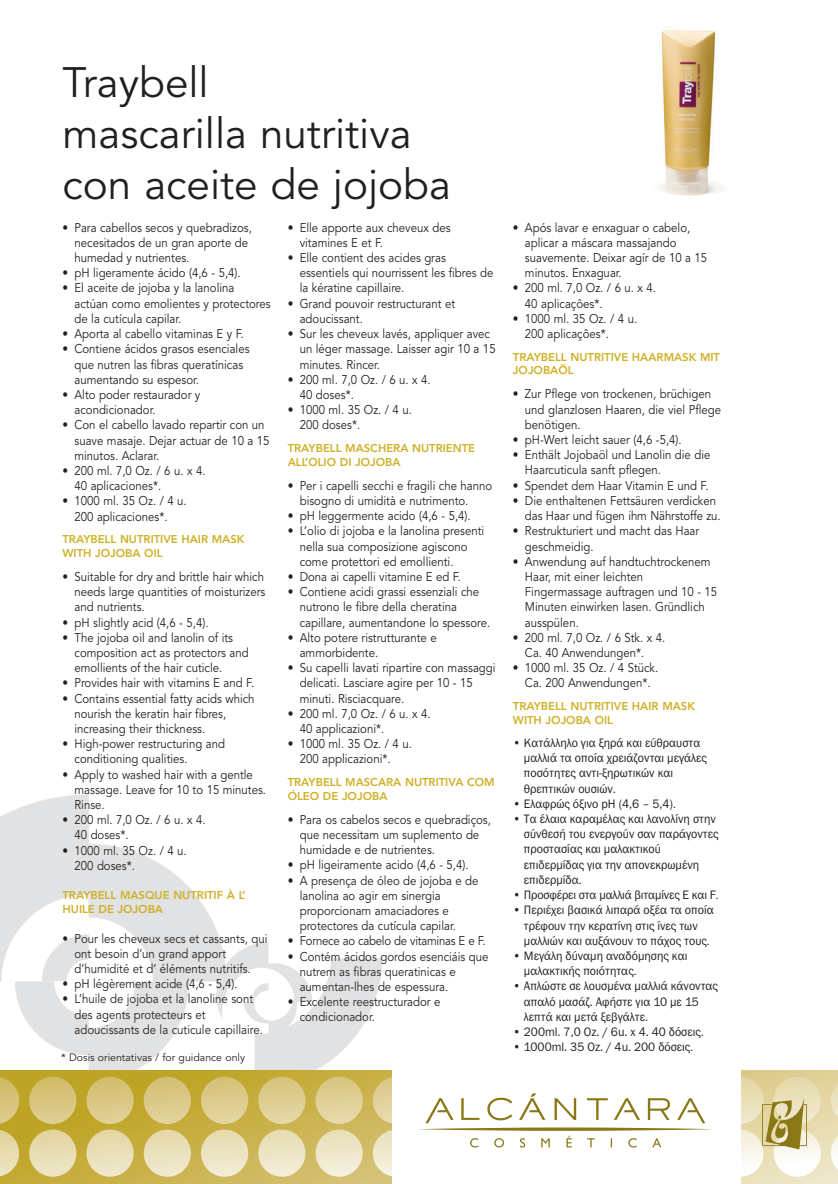
<style>
.page{position:relative;width:838px;height:1184px;background:#fff}
.page>*{position:absolute;margin:0;border:0;box-sizing:border-box;transform-origin:0 0}
.t1{font:42.25px/50.8px "Avenir LT Std";color:#231f20}
.t2{font:12.75px/15.2px "Avenir LT Std";color:#231f20;scale:.9 1}
.t3{font:12.75px/15.2px "Franklin Gothic";color:#231f20;scale:.95 1}
.t4{font:12.75px "Avenir LT Std";letter-spacing:-.02em;color:#231f20;scale:.9 1}
.t5{font:800 11.25px/13.5px "Avenir LT Std";color:#cfb026}
.t6{font:10.5px "Avenir LT Std";color:#231f20}
.s1{font-size:11.25px}
</style>
<div class="page">
<svg style="left:1px;top:1070px;width:837px;height:114px;background:#d9c77f"></svg>
<svg style="left:831px;top:1077px;width:7px;height:100px"></svg>
<div style="left:392px;top:1014px;width:348px;height:170px;background:#fff"></div>
<svg style="left:740px;top:1077px;width:81px;height:100px"></svg>
<svg style="left:1px;top:794px;width:705px;height:383px"></svg>
<img style="left:658px;top:30px;width:63px;height:166px">
<h1 class="t1" style="left:62px;top:61px;width:390px">Traybell<br>mascarilla nutritiva con aceite de jojoba</h1>
<p class="t2" style="left:74px;top:221px;width:199px;text-indent:-12px">• Para cabellos secos y quebradizos, necesitados de un gran aporte de humedad y nutrientes.</p>
<p class="t2" style="left:63px;top:266px;width:199px">• pH ligeramente ácido (4,6 - 5,4).</p>
<p class="t2" style="left:74px;top:282px;width:219px;text-indent:-12px">• El aceite de jojoba y la lanolina actúan como emolientes y protectores de la cutícula capilar.</p>
<p class="t2" style="left:63px;top:327px;width:203px">• Aporta al cabello vitaminas E y F.</p>
<p class="t2" style="left:74px;top:342px;width:196px;text-indent:-12px">• Contiene ácidos grasos esenciales que nutren las fibras queratínicas aumentando su espesor.</p>
<p class="t2" style="left:74px;top:388px;width:141px;text-indent:-12px">• Alto poder restaurador y acondicionador.</p>
<p class="t2" style="left:74px;top:418px;width:218px;text-indent:-12px">• Con el cabello lavado repartir con un suave masaje. Dejar actuar de 10 a 15 minutos. Aclarar.</p>
<p class="t2" style="left:74px;top:464px;width:147px;text-indent:-12px">• 200 ml. 7,0 Oz. / 6 u. x 4.<br>40 aplicaciones*.</p>
<p class="t2" style="left:63px;top:494px;width:139px;text-align:center">• 1000 ml. 35 Oz. / 4 u.<br>200 aplicaciones*.</p>
<p class="t5" style="left:62px;top:533px;width:184px">TRAYBELL NUTRITIVE HAIR MASK<br>WITH JOJOBA OIL</p>
<p class="t2" style="left:74px;top:570px;width:214px;text-align:justify;text-indent:-12px">• Suitable for dry and brittle hair which needs large quantities of moisturizers and nutrients.</p>
<p class="t2" style="left:63px;top:616px;width:164px">• pH slightly acid (4,6 - 5,4).</p>
<p class="t2" style="left:74px;top:631px;width:195px;text-indent:-12px">• The jojoba oil and lanolin of its composition act as protectors and emollients of the hair cuticle.</p>
<p class="t2" style="left:63px;top:676px;width:214px">• Provides hair with vitamins E and F.</p>
<p class="t2" style="left:74px;top:692px;width:202px;text-indent:-12px">• Contains essential fatty acids which nourish the keratin hair fibres, increasing their thickness.</p>
<p class="t2" style="left:74px;top:737px;width:169px;text-indent:-12px">• High-power restructuring and conditioning qualities.</p>
<p class="t2" style="left:74px;top:768px;width:214px;text-indent:-12px">• Apply to washed hair with a gentle massage. Leave for 10 to 15 minutes.<br>Rinse.</p>
<p class="t2" style="left:74px;top:813px;width:147px;text-indent:-12px">• 200 ml. 7,0 Oz. / 6 u. x 4.<br>40 doses*.</p>
<p class="t2" style="left:74px;top:844px;width:126px;text-indent:-12px">• 1000 ml. 35 Oz. / 4 u.<br>200 doses*.</p>
<p class="t5" style="left:62px;top:889px;width:184px">TRAYBELL MASQUE NUTRITIF À L’<br>HUILE DE JOJOBA</p>
<p class="t2" style="left:74px;top:932px;width:216px;text-indent:-12px">• Pour les cheveux secs et cassants, qui ont besoin d’un grand apport d’humidité et d’ éléments nutritifs.</p>
<p class="t2" style="left:63px;top:977px;width:196px">• pH légèrement acide (4,6 - 5,4).</p>
<p class="t2" style="left:74px;top:992px;width:211px;text-indent:-12px">• L’huile de jojoba et la lanoline sont des agents protecteurs et adoucissants de la cuticule capillaire.</p>
<p class="t6" style="left:61px;top:1053px;width:185px">* Dosis orientativas / for guidance only</p>
<p class="t2" style="left:300px;top:221px;width:169px;text-indent:-12px">• Elle apporte aux cheveux des vitamines E et F.</p>
<p class="t2" style="left:300px;top:251px;width:217px;text-indent:-12px">• Elle contient des acides gras essentiels qui nourrissent les fibres de la kératine capillaire.</p>
<p class="t2" style="left:300px;top:297px;width:174px;text-indent:-12px">• Grand pouvoir restructurant et adoucissant.</p>
<p class="t2" style="left:300px;top:327px;width:219px;text-indent:-12px">• Sur les cheveux lavés, appliquer avec un léger massage. Laisser agir 10 a 15 minutes. Rincer.</p>
<p class="t2" style="left:300px;top:373px;width:147px;text-indent:-12px">• 200 ml. 7,0 Oz. / 6 u. x 4.<br>40 doses*.</p>
<p class="t2" style="left:300px;top:403px;width:126px;text-indent:-12px">• 1000 ml. 35 Oz. / 4 u.<br>200 doses*.</p>
<p class="t5" style="left:288px;top:442px;width:189px">TRAYBELL MASCHERA NUTRIENTE<br>ALL’OLIO DI JOJOBA</p>
<p class="t2" style="left:300px;top:479px;width:215px;text-indent:-12px">• Per i capelli secchi e fragili che hanno bisogno di umidità e nutrimento.</p>
<p class="t2" style="left:288px;top:509px;width:205px">• pH leggermente acido (4,6 - 5,4).</p>
<p class="t2" style="left:300px;top:524px;width:206px;text-indent:-12px">• L’olio di jojoba e la lanolina presenti nella sua composizione agiscono come protettori ed emollienti.</p>
<p class="t2" style="left:288px;top:570px;width:194px">• Dona ai capelli vitamine E ed F.</p>
<p class="t2" style="left:300px;top:585px;width:213px;text-indent:-12px">• Contiene acidi grassi essenziali che nutrono le fibre della cheratina capillare, aumentandone lo spessore.</p>
<p class="t2" style="left:300px;top:631px;width:154px;text-indent:-12px">• Alto potere ristrutturante e ammorbidente.</p>
<p class="t2" style="left:300px;top:661px;width:219px;text-indent:-12px">• Su capelli lavati ripartire con massaggi delicati. Lasciare agire per 10 - 15 minuti. Risciacquare.</p>
<p class="t2" style="left:300px;top:707px;width:147px;text-indent:-12px">• 200 ml. 7,0 Oz. / 6 u. x 4.<br>40 applicazioni*.</p>
<p class="t2" style="left:300px;top:737px;width:126px;text-indent:-12px">• 1000 ml. 35 Oz. / 4 u.<br>200 applicazioni*.</p>
<p class="t5" style="left:288px;top:776px;width:208px">TRAYBELL MASCARA NUTRITIVA COM<br>ÓLEO DE JOJOBA</p>
<p class="t2" style="left:300px;top:813px;width:214px;text-indent:-12px">• Para os cabelos secos e quebradiços, que necessitam um suplemento de humidade e de nutrientes.</p>
<p class="t2" style="left:288px;top:858px;width:202px">• pH ligeiramente acido (4,6 - 5,4).</p>
<p class="t2" style="left:300px;top:874px;width:200px;text-indent:-12px">• A presença de óleo de jojoba e de lanolina ao agir em sinergia proporcionam amaciadores e protectores da cutícula capilar.</p>
<p class="t4" style="left:288px;top:936px;width:221px">• Fornece ao cabelo de vitaminas E e F.</p>
<p class="t2" style="left:300px;top:950px;width:211px;text-indent:-12px">• Contém ácidos gordos esenciáis que nutrem as fibras queratinicas e aumentan-lhes de espessura.</p>
<p class="t2" style="left:300px;top:995px;width:158px;text-indent:-12px">• Excelente reestructurador e condicionador.</p>
<p class="t2" style="left:525px;top:221px;width:204px;text-indent:-12px">• Após lavar e enxaguar o cabelo, aplicar a máscara massajando suavemente. Deixar agír de 10 a 15 minutos. Enxaguar.</p>
<p class="t2" style="left:525px;top:282px;width:147px;text-indent:-12px">• 200 ml. 7,0 Oz. / 6 u. x 4.<br>40 aplicaçôes*.</p>
<p class="t2" style="left:525px;top:312px;width:126px;text-indent:-12px">• 1000 ml. 35 Oz. / 4 u.<br>200 aplicaçôes*.</p>
<p class="t5" style="left:513px;top:350px;width:209px">TRAYBELL NUTRITIVE HAARMASK MIT<br>JOJOBAÖL</p>
<p class="t2" style="left:525px;top:388px;width:219px;text-indent:-12px">• Zur Pflege von trockenen, brüchigen und glanzlosen Haaren, die viel Pflege benötigen.</p>
<p class="t2" style="left:513px;top:433px;width:189px">• pH-Wert leicht sauer (4,6 -5,4).</p>
<p class="t2" style="left:525px;top:448px;width:208px;text-indent:-12px">• Enthält Jojobaöl und Lanolin die die<br>Haarcuticula sanft pflegen.</p>
<p class="t2" style="left:513px;top:479px;width:219px">• Spendet dem Haar Vitamin E und F.</p>
<p class="t2" style="left:525px;top:494px;width:219px;text-indent:-12px">• Die enthaltenen Fettsäuren verdicken das Haar und fügen ihm Nährstoffe zu.</p>
<p class="t2" style="left:525px;top:524px;width:195px;text-indent:-12px">• Restrukturiert und macht das Haar geschmeidig.</p>
<p class="t2" style="left:525px;top:555px;width:215px;text-indent:-12px">• Anwendung auf handtuchtrockenem<br>Haar, mit einer leichten<br>Fingermassage auftragen und 10 - 15<br>Minuten einwirken lasen. Gründlich ausspülen.</p>
<p class="t2" style="left:525px;top:631px;width:157px;text-indent:-12px">• 200 ml. 7,0 Oz. / 6 Stk. x 4.<br>Ca. 40 Anwendungen*.</p>
<p class="t2" style="left:513px;top:661px;width:163px;text-align:center">• 1000 ml. 35 Oz. / 4 Stück.<br>Ca. 200 Anwendungen*.</p>
<p class="t5" style="left:513px;top:700px;width:184px">TRAYBELL NUTRITIVE HAIR MASK<br>WITH JOJOBA OIL</p>
<p class="t3" style="left:524px;top:736px;width:194px;text-indent:-11px">• Κατάλληλο για ξηρά και εύθραυστα μαλλιά τα οποία χρειάζονται μεγάλες ποσότητες αντι-ξηρωτικών και θρεπτικών ουσιών<span class="s1">.</span></p>
<p class="t3" style="left:513px;top:797px;width:173px">• Ελαφρώς όξινο pΗ (4,6 – 5,4)<span class="s1">.</span></p>
<p class="t3" style="left:524px;top:812px;width:206px;text-indent:-11px">• Τα έλαια καραμέλας και λανολίνη στην σύνθεσή του ενεργούν σαν παράγοντες προστασίας και μαλακτικού επιδερμίδας για την απονεκρωμένη επιδερμίδα<span class="s1">.</span></p>
<p class="t3" style="left:513px;top:888px;width:218px">• Προσφέρει στα μαλλιά βιταμίνες Ε και F<span class="s1">.</span></p>
<p class="t3" style="left:513px;top:903px;width:213px;text-align:center">• Περιέχει βασικά λιπαρά οξέα τα οποία τρέφουν την κερατίνη στις ίνες των μαλλιών και αυξάνουν το πάχος τους<span class="s1">.</span></p>
<p class="t3" style="left:524px;top:949px;width:174px;text-indent:-11px">• Μεγάλη δύναμη αναδόμησης και μαλακτικής ποιότητας<span class="s1">.</span></p>
<p class="t3" style="left:524px;top:979px;width:206px;text-indent:-11px">• Απλώστε σε λουσμένα μαλλιά κάνοντας απαλό μασάζ. Αφήστε για 10 με 15 λεπτά και μετά ξεβγάλτε<span class="s1">.</span></p>
<p class="t3" style="left:513px;top:1025px;width:202px">• 200ml. 7,0 Oz. / 6u. x 4. 40 δόσεις<span class="s1">.</span></p>
<p class="t3" style="left:513px;top:1040px;width:191px">• 1000ml. 35 Oz. / 4u. 200 δόσεις<span class="s1">.</span></p>
</div>
